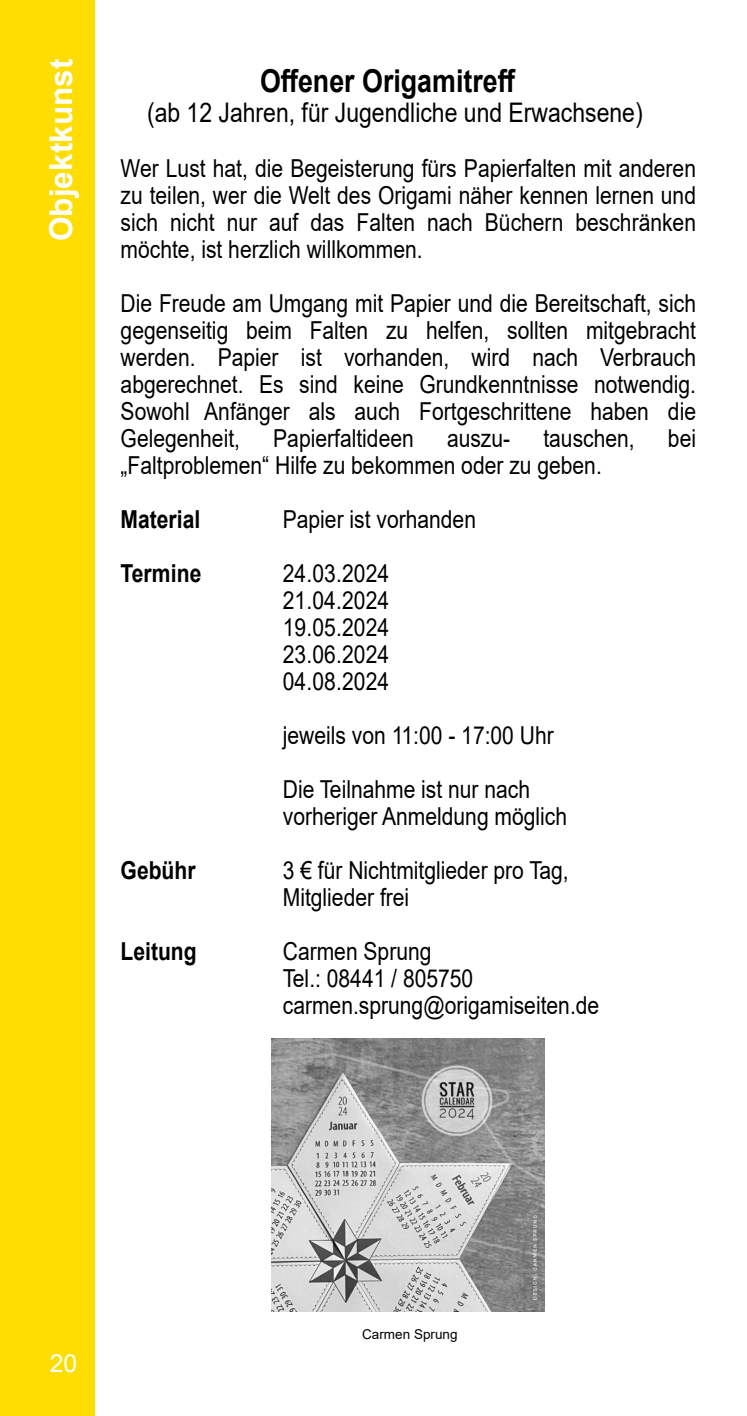
<style>
.page{position:relative;width:747px;height:1416px;background:#fff}
.page>*{position:absolute;margin:0;border:0;box-sizing:border-box;transform-origin:0 0}
.t1{font:700 31.5px "Arial";color:#000;scale:.85 1}
.t2{font:700 31.5px "Arial";color:#fff}
.t3{font:27px "Arial";color:#000;scale:.85 1}
.t4{font:24.75px/27px "Arial";color:#000;text-align:justify;scale:.85 1}
.t5{font:700 24.75px "Arial";color:#000;scale:.85 1}
.t6{font:24.75px "Arial";color:#fff}
.t7{font:13.5px "Arial";color:#000}
</style>
<div class="page">
<div style="left:0;top:0;width:94px;height:1416px;background:#fedd02"></div>
<img style="left:271px;top:1039px;width:273px;height:272px">
<p class="t2" style="left:49px;top:241px;width:184px;rotate:-90deg">Objektkunst</p>
<p class="t1" style="left:260px;top:69px;width:302px">Offener Origamitreff</p>
<p class="t3" style="left:147px;top:102px;width:584px">(ab 12 Jahren, für Jugendliche und Erwachsene)</p>
<p class="t4" style="left:120px;top:157px;width:678px">Wer Lust hat, die Begeisterung fürs Papierfalten mit anderen zu teilen, wer die Welt des Origami näher kennen lernen und sich nicht nur auf das Falten nach Büchern beschränken möchte, ist herzlich willkommen.</p>
<p class="t4" style="left:120px;top:292px;width:678px">Die Freude am Umgang mit Papier und die Bereitschaft, sich gegenseitig beim Falten zu helfen, sollten mitgebracht werden. Papier ist vorhanden, wird nach Verbrauch abgerechnet. Es sind keine Grundkenntnisse notwendig.<br>Sowohl Anfänger als auch Fortgeschrittene haben die Gelegenheit,</p>
<p class="t4" style="left:273px;top:427px;width:167px">Papierfaltideen</p>
<p class="t4" style="left:446px;top:427px;width:76px">auszu-</p>
<p class="t4" style="left:543px;top:427px;width:109px">tauschen,</p>
<p class="t4" style="left:667px;top:427px;width:35px">bei</p>
<p class="t4" style="left:120px;top:454px;width:567px">„Faltproblemen“ Hilfe zu bekommen oder zu geben.</p>
<p class="t5" style="left:121px;top:509px;width:95px">Material</p>
<p class="t4" style="left:282px;top:508px;width:229px">Papier ist vorhanden</p>
<p class="t5" style="left:121px;top:563px;width:96px">Termine</p>
<p class="t4" style="left:282px;top:562px;width:126px">24.03.2024<br>21.04.2024<br>19.05.2024<br>23.06.2024<br>04.08.2024</p>
<p class="t4" style="left:282px;top:710px;width:320px;line-height:54px">jeweils von 11:00 - 17:00 Uhr<br>Die Teilnahme ist nur nach</p>
<p class="t4" style="left:282px;top:805px;width:336px">vorheriger Anmeldung möglich</p>
<p class="t5" style="left:120px;top:860px;width:89px">Gebühr</p>
<p class="t4" style="left:282px;top:859px;width:338px">3 € für Nichtmitglieder pro Tag,<br>Mitglieder frei</p>
<p class="t5" style="left:120px;top:941px;width:91px">Leitung</p>
<p class="t4" style="left:282px;top:940px;width:373px;text-align:left">Carmen Sprung<br>Tel.: 08441 / 805750 carmen.sprung@origamiseiten.de</p>
<p class="t6" style="left:50px;top:1353px;width:29px">20</p>
<p class="t7" style="left:362px;top:1329px;width:97px">Carmen Sprung</p>
</div>
